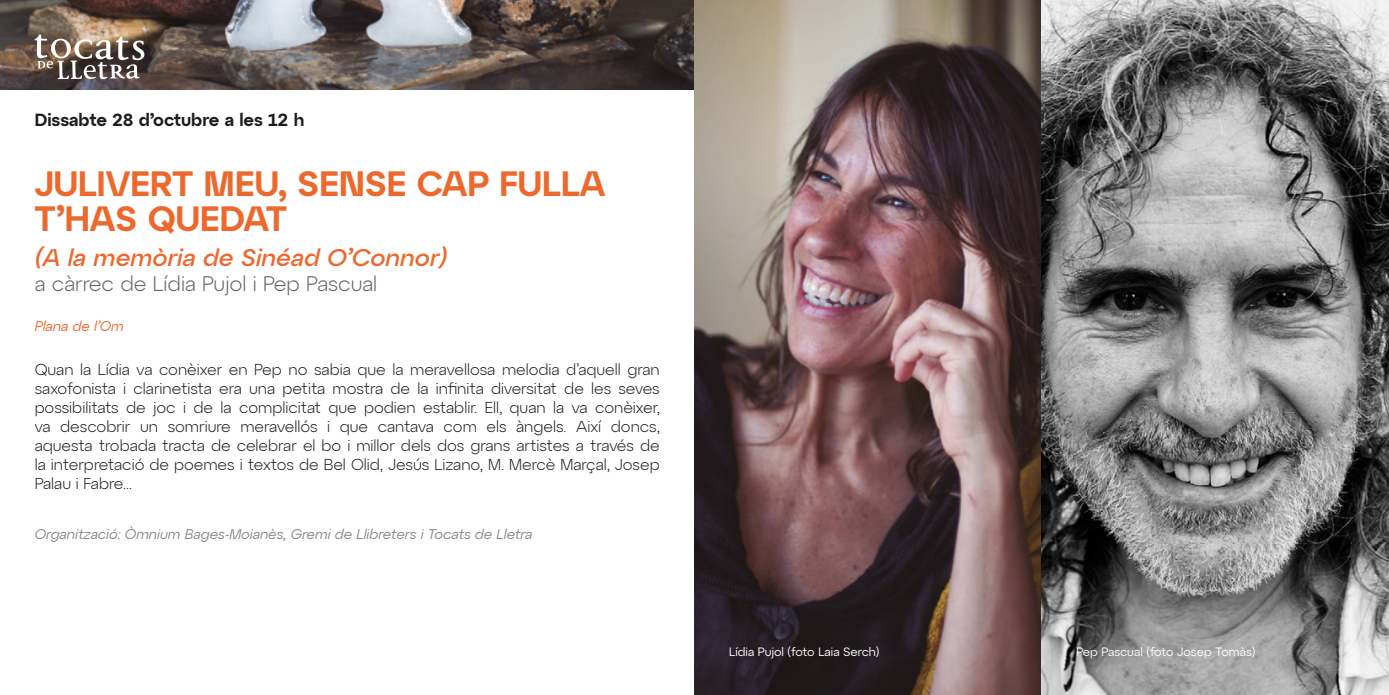
<style>
.page{position:relative;width:1389px;height:695px;background:#fff}
.page>*{position:absolute;margin:0;border:0;box-sizing:border-box;transform-origin:0 0}
.t1{font:600 35px/35px "Atyp Display";color:#ec682c}
.t2{font:italic 500 24.5px "Atyp Display";color:#ec682c}
.t3{font:300 21px "Atyp Display";color:#646463}
.t4{font:600 17.5px "Atyp Display";color:#1d1d1b}
.t5{font:300 15.75px/18.9px "Atyp Display";color:#1d1d1b;text-align:justify}
.t6{font:italic 14px "Atyp Display";color:#878787}
.t7{font:italic 14px "Atyp Display";color:#ec682c}
.t8{font:12.08px "Atyp Display";color:#fff}
</style>
<div class="page">
<img style="left:0;top:0;width:694px;height:89px">
<svg style="left:35px;top:35px;width:110px;height:47px"></svg>
<img style="left:694px;top:0;width:695px;height:694px">
<p class="t4" style="left:35px;top:106px;width:271px">Dissabte 28 d’octubre a les 12 h</p>
<h1 class="t1" style="left:35px;top:164px;width:572px">JULIVERT MEU, SENSE CAP FULLA<br>T’HAS QUEDAT</h1>
<h2 class="t2" style="left:35px;top:238px;width:414px">(A la memòria de Sinéad O’Connor)</h2>
<h3 class="t3" style="left:35px;top:268px;width:344px">a càrrec de Lídia Pujol i Pep Pascual</h3>
<p class="t7" style="left:35px;top:315px;width:91px">Plana de l’Om</p>
<p class="t5" style="left:35px;top:359px;width:627px">Quan la Lídia va conèixer en Pep no sabia que la meravellosa melodia d’aquell gran saxofonista i clarinetista era una petita mostra de la infinita diversitat de les seves possibilitats de joc i de la complicitat que podien establir. Ell, quan la va conèixer, va descobrir un somriure meravellós i que cantava com els àngels. Així doncs, aquesta trobada tracta de celebrar el bo i millor dels dos grans artistes a través de la interpretació de poemes i textos de Bel Olid, Jesús Lizano, M. Mercè Marçal, Josep Palau i Fabre...</p>
<p class="t6" style="left:35px;top:523px;width:499px">Organització: Òmnium Bages-Moianès, Gremi de Llibreters i Tocats de Lletra</p>
<p class="t8" style="left:729px;top:642px;width:152px">Lídia Pujol (foto Laia Serch)</p>
<p class="t8" style="left:1076px;top:642px;width:181px">Pep Pascual (foto Josep Tomàs)</p>
</div>
